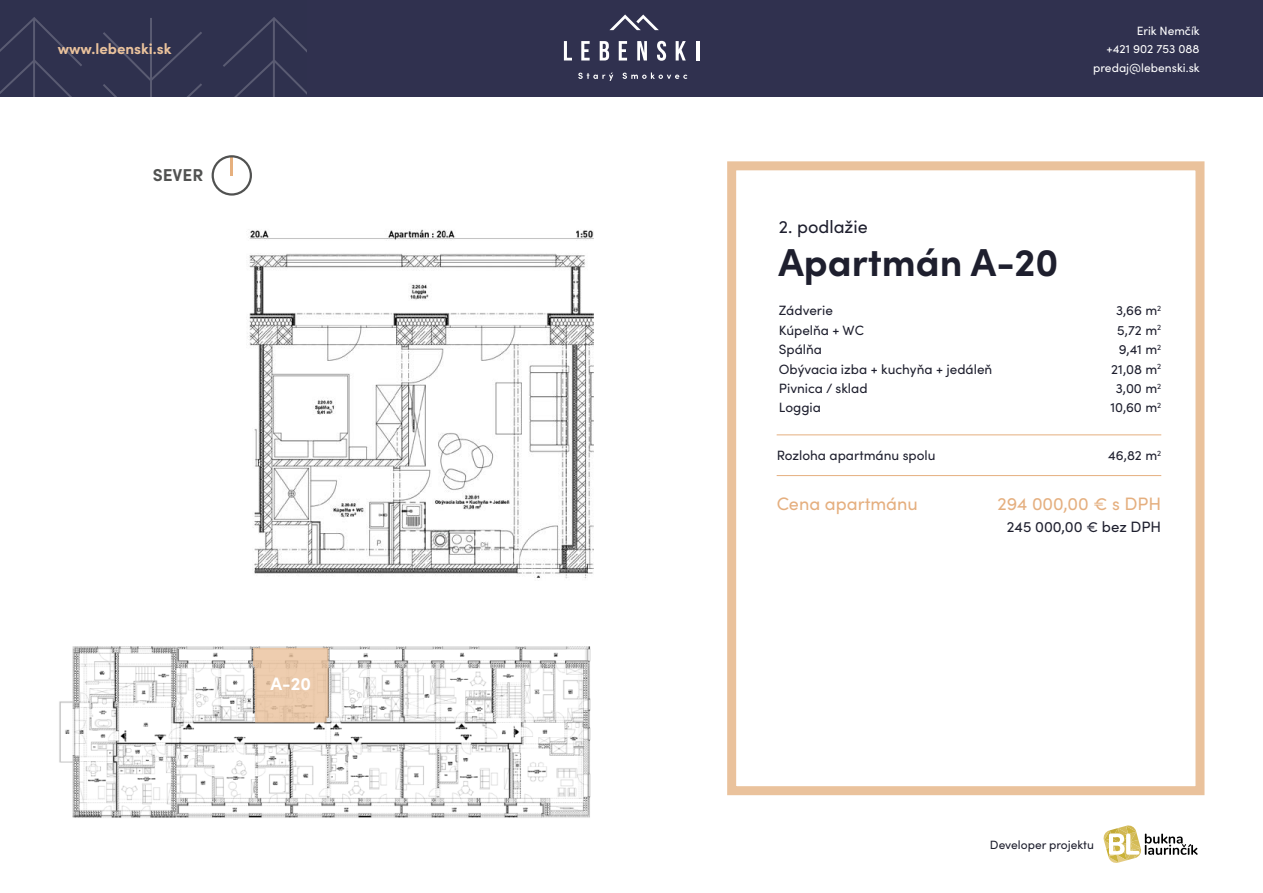
<style>
.page{position:relative;width:1263px;height:893px;background:#fff}
.page>*{position:absolute;margin:0;border:0;box-sizing:border-box;transform-origin:0 0}
.t1{font:700 39px "Sofia Pro";color:#1e1f2e}
.t2{font:18px "Sofia Pro";color:#e5af7f}
.t3{font:18px "Sofia Pro";color:#1e1f2e}
.t4{font:700 18px "Sofia Pro";color:#fff}
.t5{font:700 17.25px "Sofia Pro";color:#515251}
.t6{font:15px "Sofia Pro";color:#1e1f2e}
.t7{font:700 15px "Sofia Pro";color:#eac29c}
.t8{font:13.5px/19.4px "Sofia Pro";color:#1e1f2e}
.t9{font:12px/18.6px "Sofia Pro";color:#fff;text-align:right}
.t10{font:12px "Sofia Pro";color:#1e1f2e}
</style>
<div class="page">
<div style="left:727px;top:161px;width:477px;height:634px;border:9px solid #eac29c"></div>
<div style="left:0;top:0;width:1263px;height:97px;background:#30314f"></div>
<svg style="left:223px;top:17px;width:83px;height:80px"></svg>
<svg style="left:0;top:17px;width:82px;height:80px"></svg>
<svg style="left:103px;top:18px;width:99px;height:79px"></svg>
<svg style="left:578px;top:73px;width:35px;height:8px"></svg>
<svg style="left:623px;top:73px;width:64px;height:6px"></svg>
<svg style="left:564px;top:41px;width:8px;height:20px"></svg>
<svg style="left:581px;top:41px;width:9px;height:20px"></svg>
<svg style="left:600px;top:41px;width:9px;height:20px"></svg>
<svg style="left:619px;top:41px;width:8px;height:20px"></svg>
<svg style="left:637px;top:41px;width:10px;height:20px"></svg>
<svg style="left:657px;top:41px;width:9px;height:20px"></svg>
<svg style="left:676px;top:41px;width:10px;height:20px"></svg>
<hr style="left:696px;top:41px;width:3px;height:20px;background:#fff">
<svg style="left:609px;top:14px;width:50px;height:16px"></svg>
<svg style="left:1103px;top:825px;width:94px;height:38px"></svg>
<hr style="left:777px;top:435px;width:384px;height:1px;background:#e5af7f">
<hr style="left:777px;top:475px;width:384px;height:1px;background:#e5af7f">
<img style="left:247px;top:229px;width:347px;height:350px">
<svg style="left:231px;top:158px;width:2px;height:17px"></svg>
<div style="left:212px;top:155px;width:40px;height:41px;border:2px solid #515251;border-radius:50%"></div>
<img style="left:59px;top:646px;width:532px;height:172px">
<svg style="left:253px;top:648px;width:75px;height:74px;background:#e7c7a9"></svg>
<p class="t7" style="left:58px;top:38px;width:115px">www.lebenski.sk</p>
<p class="t5" style="left:153px;top:162px;width:52px">SEVER</p>
<h2 class="t4" style="left:271px;top:670px;width:42px">A-20</h2>
<p class="t9" style="left:1093px;top:20px;width:108px">Erik Nemčík<br>+421 902 753 088 predaj@lebenski.sk</p>
<h2 class="t3" style="left:779px;top:213px;width:91px">2. podlažie</h2>
<h1 class="t1" style="left:778px;top:232px;width:281px">Apartmán A-20</h1>
<p class="t8" style="left:779px;top:300px;width:215px">Zádverie<br>Kúpelňa + WC<br>Spálňa<br>Obývacia izba + kuchyňa + jedáleň<br>Pivnica / sklad<br>Loggia</p>
<p class="t8" style="left:1110px;top:300px;width:52px;text-align:right">3,66 m<sup>2<br></sup>5,72 m<sup>2<br></sup>9,41 m<sup>2<br></sup>21,08 m<sup>2<br></sup>3,00 m<sup>2<br></sup>10,60 m<sup>2</sup></p>
<p class="t8" style="left:777px;top:445px;width:160px">Rozloha apartmánu spolu</p>
<p class="t8" style="left:1108px;top:445px;width:55px">46,82 m<sup>2</sup></p>
<h2 class="t2" style="left:777px;top:490px;width:143px">Cena apartmánu</h2>
<h2 class="t2" style="left:997px;top:490px;width:165px">294 000,00 € s DPH</h2>
<p class="t6" style="left:1007px;top:516px;width:156px">245 000,00 € bez DPH</p>
<p class="t10" style="left:990px;top:836px;width:106px">Developer projektu</p>
</div>
